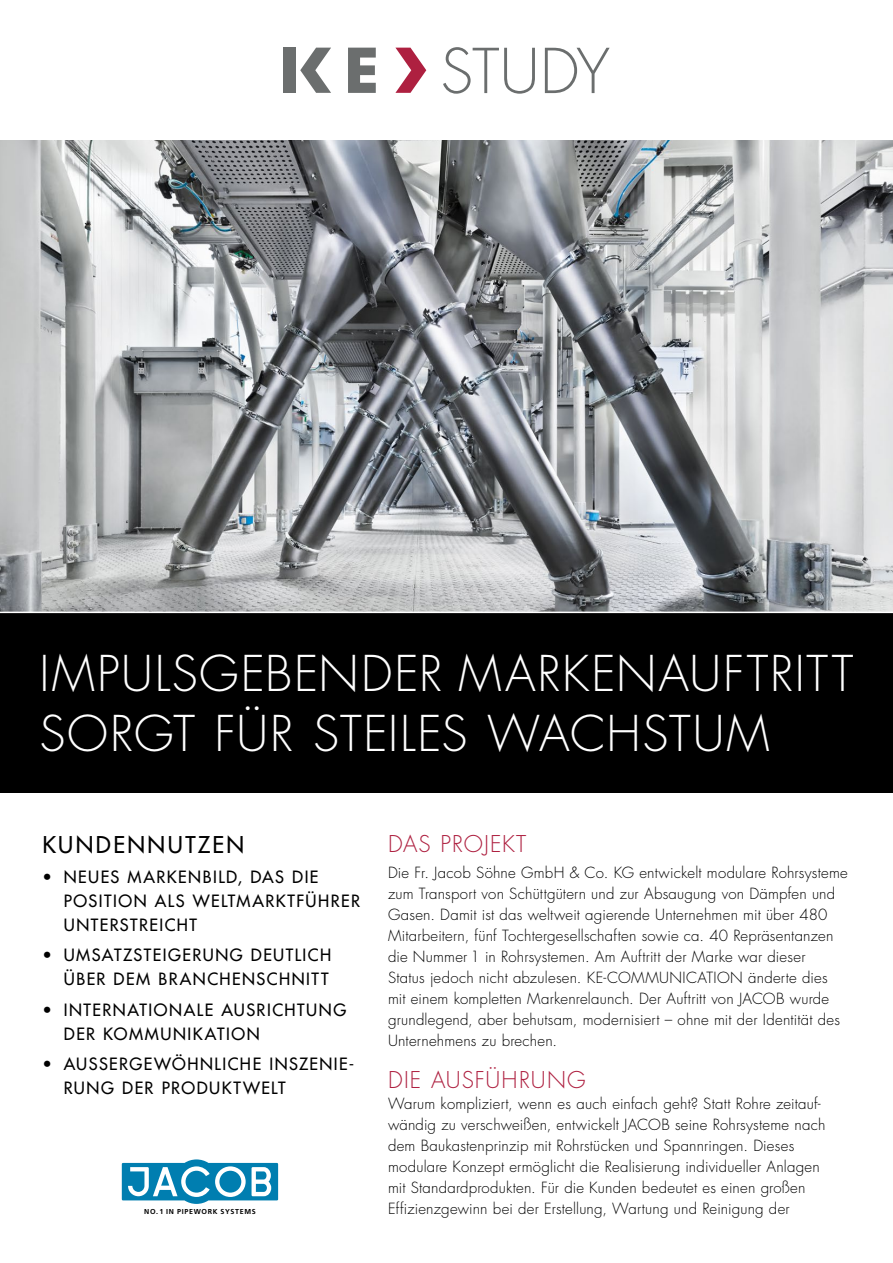
<style>
.page{position:relative;width:893px;height:1263px;background:#fff}
.page>*{position:absolute;margin:0;border:0;box-sizing:border-box;transform-origin:0 0}
.t1{font:300 60.15px "Futura Std";letter-spacing:-.005em;color:#6b6e6e}
.t2{font:300 48px/60px "Futura Std";letter-spacing:.035em;color:#fff}
.t3{font:300 22.5px "Futura Std";letter-spacing:.045em;color:#ae2040}
.t4{font:500 22.5px "Futura Std";letter-spacing:.11em;color:#000}
.t5{font:500 16.5px/24px "Futura Std";letter-spacing:.09em;color:#000}
.t6{font:300 15px/21px "Futura Std";letter-spacing:.015em;color:#000}
.t7{font:700 7.2px "Frutiger 65";letter-spacing:.085em;color:#000}
</style>
<div class="page">
<img style="left:0;top:140px;width:893px;height:472px">
<div style="left:0;top:612px;width:893px;height:181px;background:#000"></div>
<svg style="left:122px;top:1159px;width:156px;height:45px"></svg>
<svg style="left:395px;top:48px;width:31px;height:45px"></svg>
<div style="left:283px;top:48px;width:12px;height:45px;background:#6b6e6e"></div>
<svg style="left:300px;top:48px;width:31px;height:45px"></svg>
<svg style="left:348px;top:48px;width:28px;height:45px"></svg>
<hr style="left:0;top:612px;width:893px;height:1px;background:#fff">
<h1 class="t1" style="left:440px;top:35px;width:171px">STUDY</h1>
<h2 class="t2" style="left:40px;top:645px;width:815px">IMPULSGEBENDER MARKENAUFTRITT<br>SORGT FÜR STEILES WACHSTUM</h2>
<h3 class="t4" style="left:43px;top:830px;width:203px">KUNDENNUTZEN</h3>
<p class="t5" style="left:64px;top:865px;width:298px;text-indent:-21px">• NEUES MARKENBILD, DAS DIE<br>POSITION ALS WELTMARKTFÜHRER<br>UNTERSTREICHT</p>
<p class="t5" style="left:43px;top:943px;width:290px;text-align:right">• UMSATZSTEIGERUNG DEUTLICH<br>ÜBER DEM BRANCHENSCHNITT</p>
<p class="t5" style="left:64px;top:998px;width:284px;text-indent:-21px">• INTERNATIONALE AUSRICHTUNG<br>DER KOMMUNIKATION</p>
<p class="t5" style="left:64px;top:1052px;width:292px;text-indent:-21px">• AUSSERGEWÖHNLICHE INSZENIE-<br>RUNG DER PRODUKTWELT</p>
<p class="t7" style="left:144px;top:1207px;width:113px">NO. 1 IN PIPEWORK SYSTEMS</p>
<h3 class="t3" style="left:388px;top:830px;width:140px">DAS PROJEKT</h3>
<p class="t6" style="left:388px;top:862px;width:461px">Die Fr. Jacob Söhne GmbH &amp; Co. KG entwickelt modulare Rohrsysteme zum Transport von Schüttgütern und zur Absaugung von Dämpfen und Gasen. Damit ist das weltweit agierende Unternehmen mit über 480<br>Mitarbeitern, fünf Tochtergesellschaften sowie ca. 40 Repräsentanzen die Nummer 1 in Rohrsystemen. Am Auftritt der Marke war dieser<br>Status jedoch nicht abzulesen. KE-COMMUNICATION änderte dies mit einem kompletten Markenrelaunch. Der Auftritt von JACOB wurde grundlegend, aber behutsam, modernisiert – ohne mit der Identität des Unternehmens zu brechen.</p>
<h3 class="t3" style="left:388px;top:1066px;width:199px">DIE AUSFÜHRUNG</h3>
<p class="t6" style="left:388px;top:1094px;width:439px">Warum kompliziert, wenn es auch einfach geht? Statt Rohre zeitauf&shy;wändig zu verschweißen, entwickelt JACOB seine Rohrsysteme nach dem Baukastenprinzip mit Rohrstücken und Spannringen. Dieses modulare Konzept ermöglicht die Realisierung individueller Anlagen mit Standardprodukten. Für die Kunden bedeutet es einen großen Effizienzgewinn bei der Erstellung, Wartung und Reinigung der</p>
</div>
